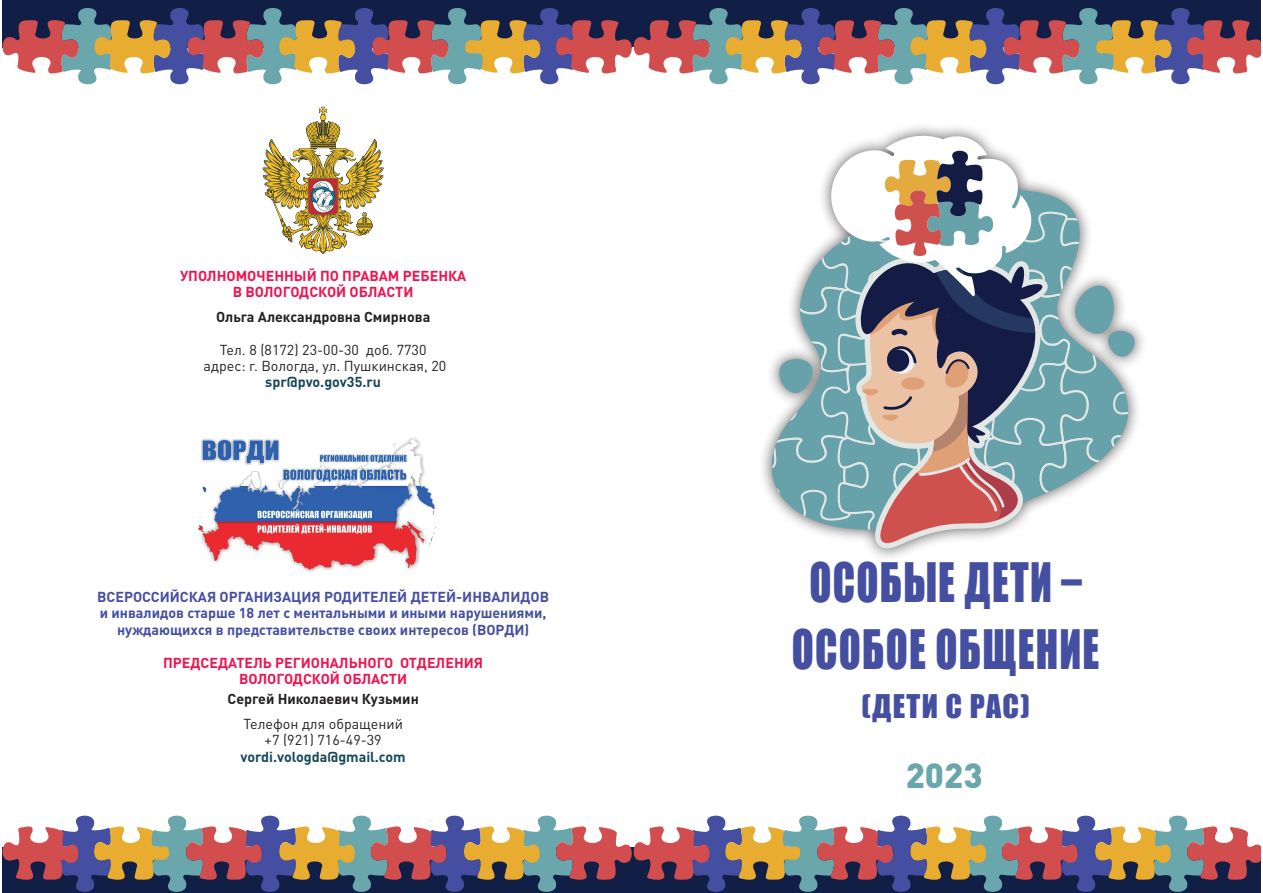
<style>
.page{position:relative;width:1263px;height:893px;background:#fff}
.page>*{position:absolute;margin:0;border:0;box-sizing:border-box;transform-origin:0 0}
.t1{font:49.95px/67.1px "Impact";letter-spacing:.03em;color:#444fa1;text-align:center;scale:.81 1}
.t2{font:900 34.5px "DIN Pro";color:#69a7ad}
.t3{font:30px "Impact";letter-spacing:.04em;color:#444fa1}
.t4{font:700 14.25px/16.4px "DIN Pro";color:#444fa1;text-align:center}
.t5{font:700 14.25px/16.4px "DIN Pro";color:#ed1450;text-align:center}
.t6{font:14.25px/16.4px "DIN Pro";color:#231f20;text-align:center}
.t7{font:700 14.25px "DIN Pro";color:#231f20}
.t8{font:700 14.25px "DIN Pro";color:#174859}
</style>
<div class="page">
<img style="left:198px;top:437px;width:238px;height:135px">
<img style="left:262px;top:106px;width:122px;height:148px">
<div style="left:2px;top:0;width:629px;height:47px;background:#111f46"></div>
<div style="left:632px;top:0;width:629px;height:46px;background:#111f46"></div>
<svg style="left:2px;top:7px;width:1259px;height:78px"></svg>
<svg style="left:2px;top:815px;width:1259px;height:78px"></svg>
<div style="left:758px;top:122px;width:390px;height:440px;background:#231f20;opacity:.75"></div>
<svg style="left:758px;top:184px;width:390px;height:356px"></svg>
<svg style="left:772px;top:135px;width:371px;height:421px"></svg>
<p class="t5" style="left:180px;top:267px;width:288px">УПОЛНОМОЧЕННЫЙ ПО ПРАВАМ РЕБЕНКА<br>В ВОЛОГОДСКОЙ ОБЛАСТИ</p>
<p class="t7" style="left:216px;top:307px;width:216px">Ольга Александровна Смирнова</p>
<p class="t6" style="left:204px;top:341px;width:244px">Тел. 8 (8172) 23-00-30 доб. 7730 адрес: г. Вологда, ул. Пушкинская, 20</p>
<p class="t8" style="left:265px;top:373px;width:117px">spr@pvo.gov35.ru</p>
<p class="t4" style="left:97px;top:588px;width:453px">ВСЕРОССИЙСКАЯ ОРГАНИЗАЦИЯ РОДИТЕЛЕЙ ДЕТЕЙ-ИНВАЛИДОВ и инвалидов старше 18 лет с ментальными и иными нарушениями, нуждающихся в представительстве своих интересов (ВОРДИ)</p>
<p class="t5" style="left:163px;top:654px;width:321px">ПРЕДСЕДАТЕЛЬ РЕГИОНАЛЬНОГО ОТДЕЛЕНИЯ<br>ВОЛОГОДСКОЙ ОБЛАСТИ</p>
<p class="t7" style="left:228px;top:690px;width:193px">Сергей Николаевич Кузьмин</p>
<p class="t6" style="left:243px;top:715px;width:161px">Телефон для обращений +7 (921) 716-49-39</p>
<p class="t8" style="left:241px;top:747px;width:167px">vordi.vologda@gmail.com</p>
<h1 class="t1" style="left:792px;top:548px;width:381px">ОСОБЫЕ ДЕТИ –<br>ОСОБОЕ ОБЩЕНИЕ</h1>
<h3 class="t3" style="left:862px;top:683px;width:170px">(ДЕТИ С РАС)</h3>
<h2 class="t2" style="left:906px;top:752px;width:78px">2023</h2>
</div>
